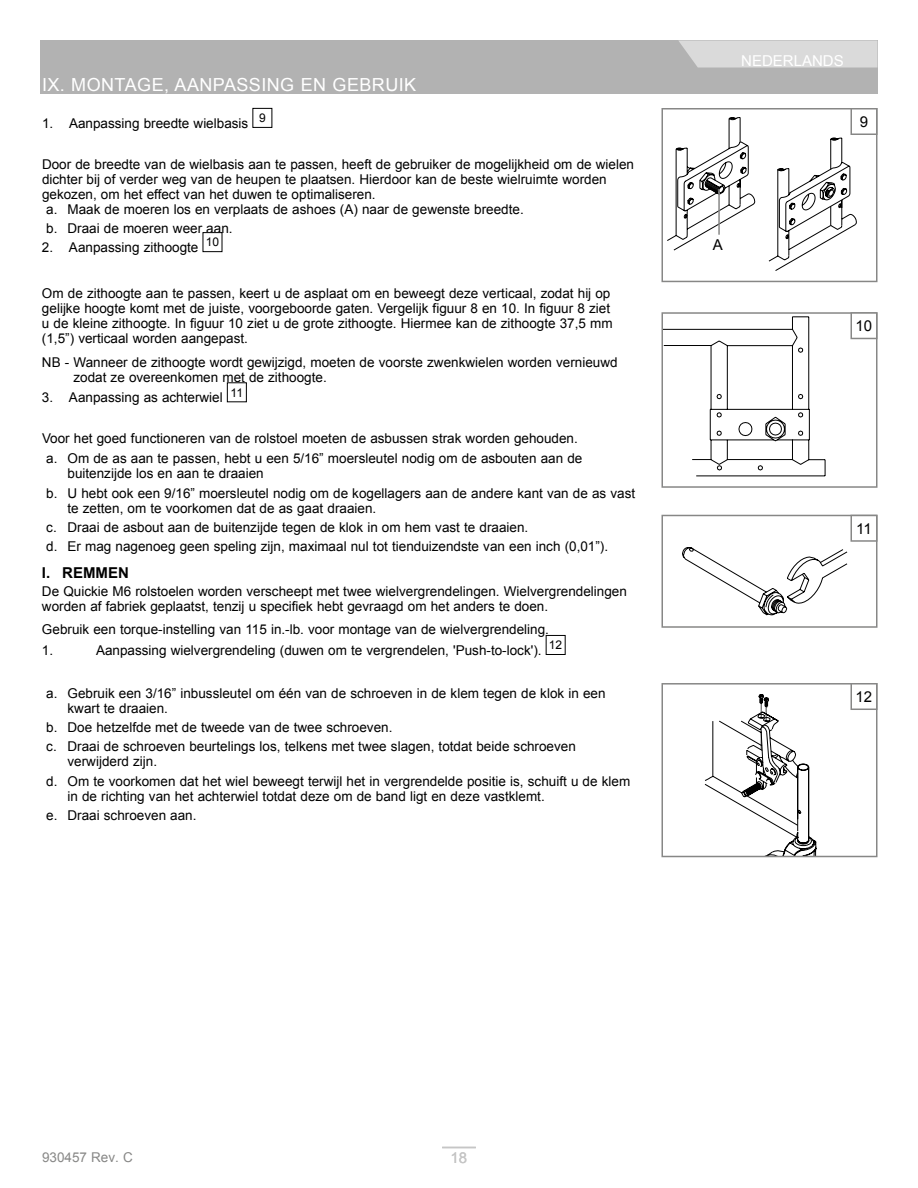
<style>
.page{position:relative;width:918px;height:1188px;background:#fff}
.page>*{position:absolute;margin:0;border:0;box-sizing:border-box;transform-origin:0 0}
.t1{font:18px "Arial";letter-spacing:.025em;color:#fff}
.t2{font:15px "Arial";color:#fff}
.t3{font:700 15px "Arial";color:#000}
.t4{font:15px "Arial";color:#000}
.t5{font:15px "Arial";color:#c6c6c6}
.t6{font:13.5px/15px "Arial";color:#000}
.t7{font:13.5px "Arial";color:#878786}
</style>
<div class="page">
<div style="left:41px;top:40px;width:837px;height:54px;background:#b2b2b2"></div>
<svg style="left:679px;top:40px;width:199px;height:28px;background:#d6d6d6"></svg>
<div style="left:252px;top:108px;width:20px;height:20px;border:1px solid #000"></div>
<div style="left:203px;top:232px;width:19px;height:20px;border:1px solid #000"></div>
<div style="left:227px;top:382px;width:20px;height:20px;border:1px solid #000"></div>
<div style="left:546px;top:635px;width:20px;height:20px;border:1px solid #000"></div>
<hr style="left:442px;top:1147px;width:34px;height:1px;background:#c6c6c6">
<svg style="left:667px;top:117px;width:190px;height:154px"></svg>
<div style="left:662px;top:108px;width:216px;height:174px;border:2px solid #878786"></div>
<hr style="left:718px;top:189px;width:2px;height:46px;background:#878786">
<div style="left:851px;top:109px;width:26px;height:25px;background:#fff"></div>
<div style="left:851px;top:108px;width:27px;height:27px;border:2px solid #878786"></div>
<svg style="left:665px;top:317px;width:160px;height:159px"></svg>
<div style="left:662px;top:312px;width:216px;height:176px;border:2px solid #878786"></div>
<div style="left:851px;top:312px;width:27px;height:27px;border:2px solid #878786"></div>
<svg style="left:682px;top:519px;width:169px;height:97px"></svg>
<div style="left:662px;top:515px;width:216px;height:113px;border:2px solid #878786"></div>
<div style="left:851px;top:515px;width:27px;height:27px;border:2px solid #878786"></div>
<svg style="left:704px;top:694px;width:113px;height:160px"></svg>
<div style="left:662px;top:683px;width:216px;height:174px;border:2px solid #878786"></div>
<div style="left:851px;top:683px;width:27px;height:27px;border:2px solid #878786"></div>
<h1 class="t1" style="left:42px;top:73px;width:376px">IX. MONTAGE, AANPASSING EN GEBRUIK</h1>
<p class="t6" style="left:42px;top:117px;width:225px">1. Aanpassing breedte wielbasis <sup>9</sup></p>
<p class="t6" style="left:42px;top:156px;width:594px">Door de breedte van de wielbasis aan te passen, heeft de gebruiker de mogelijkheid om de wielen</p>
<p class="t6" style="left:42px;top:171px;width:566px">dichter bij of verder weg van de heupen te plaatsen. Hierdoor kan de beste wielruimte worden</p>
<p class="t6" style="left:42px;top:186px;width:335px">gekozen, om het effect van het duwen te optimaliseren.</p>
<p class="t6" style="left:46px;top:203px;width:479px">a. Maak de moeren los en verplaats de ashoes (A) naar de gewenste breedte.</p>
<p class="t6" style="left:46px;top:222px;width:188px">b. Draai de moeren weer aan.</p>
<p class="t6" style="left:42px;top:241px;width:179px">2. Aanpassing zithoogte <sup>10</sup></p>
<p class="t6" style="left:42px;top:286px;width:572px">Om de zithoogte aan te passen, keert u de asplaat om en beweegt deze verticaal, zodat hij op gelijke hoogte komt met de juiste, voorgeboorde gaten. Vergelijk figuur 8 en 10. In figuur 8 ziet u de kleine zithoogte. In figuur 10 ziet u de grote zithoogte. Hiermee kan de zithoogte 37,5 mm (1,5”) verticaal worden aangepast.</p>
<p class="t6" style="left:73px;top:356px;width:546px;text-indent:-31px">NB - Wanneer de zithoogte wordt gewijzigd, moeten de voorste zwenkwielen worden vernieuwd zodat ze overeenkomen met de zithoogte.</p>
<p class="t6" style="left:42px;top:391px;width:203px">3. Aanpassing as achterwiel <sup>11</sup></p>
<p class="t6" style="left:42px;top:429px;width:542px;line-height:20.4px;text-align:center">Voor het goed functioneren van de rolstoel moeten de asbussen strak worden gehouden. a. Om de as aan te passen, hebt u een 5/16” moersleutel nodig om de asbouten aan de</p>
<p class="t6" style="left:46px;top:464px;width:590px;line-height:19.2px;text-indent:21px">buitenzijde los en aan te draaien<br>b. U hebt ook een 9/16” moersleutel nodig om de kogellagers aan de andere kant van de as vast</p>
<p class="t6" style="left:46px;top:498px;width:563px;line-height:19.2px;text-indent:21px">te zetten, om te voorkomen dat de as gaat draaien.<br>c. Draai de asbout aan de buitenzijde tegen de klok in om hem vast te draaien.<br>d. Er mag nagenoeg geen speling zijn, maximaal nul tot tienduizendste van een inch (0,01”).</p>
<p class="t3" style="left:42px;top:567px;width:88px">I. REMMEN</p>
<p class="t6" style="left:42px;top:585px;width:586px">De Quickie M6 rolstoelen worden verscheept met twee wielvergrendelingen. Wielvergrendelingen worden af fabriek geplaatst, tenzij u specifiek hebt gevraagd om het anders te doen.</p>
<p class="t6" style="left:42px;top:620px;width:509px;line-height:20.4px">Gebruik een torque-instelling van 115 in.-lb. voor montage van de wielvergrendeling.<br>1.</p>
<p class="t6" style="left:96px;top:643px;width:468px">Aanpassing wielvergrendeling (duwen om te vergrendelen, 'Push-to-lock'). <sup>12</sup></p>
<p class="t6" style="left:68px;top:687px;width:540px;text-indent:-21px">a. Gebruik een 3/16” inbussleutel om één van de schroeven in de klem tegen de klok in een kwart te draaien.</p>
<p class="t6" style="left:46px;top:719px;width:531px;line-height:19.2px">b. Doe hetzelfde met de tweede van de twee schroeven.<br>c. Draai de schroeven beurtelings los, telkens met twee slagen, totdat beide schroeven</p>
<p class="t6" style="left:46px;top:752px;width:586px;line-height:19.2px;text-indent:21px">verwijderd zijn.<br>d. Om te voorkomen dat het wiel beweegt terwijl het in vergrendelde positie is, schuift u de klem</p>
<p class="t6" style="left:46px;top:787px;width:500px;line-height:19.2px;text-indent:21px">in de richting van het achterwiel totdat deze om de band ligt en deze vastklemt. e. Draai schroeven aan.</p>
<p class="t2" style="left:741px;top:52px;width:104px">NEDERLANDS</p>
<p class="t4" style="left:860px;top:116px;width:10px">9</p>
<p class="t4" style="left:713px;top:239px;width:12px">A</p>
<p class="t4" style="left:856px;top:320px;width:18px">10</p>
<p class="t4" style="left:856px;top:523px;width:17px">11</p>
<p class="t4" style="left:856px;top:691px;width:18px">12</p>
<p class="t7" style="left:42px;top:1149px;width:92px">930457 Rev. C</p>
<p class="t5" style="left:451px;top:1148px;width:18px">18</p>
</div>
